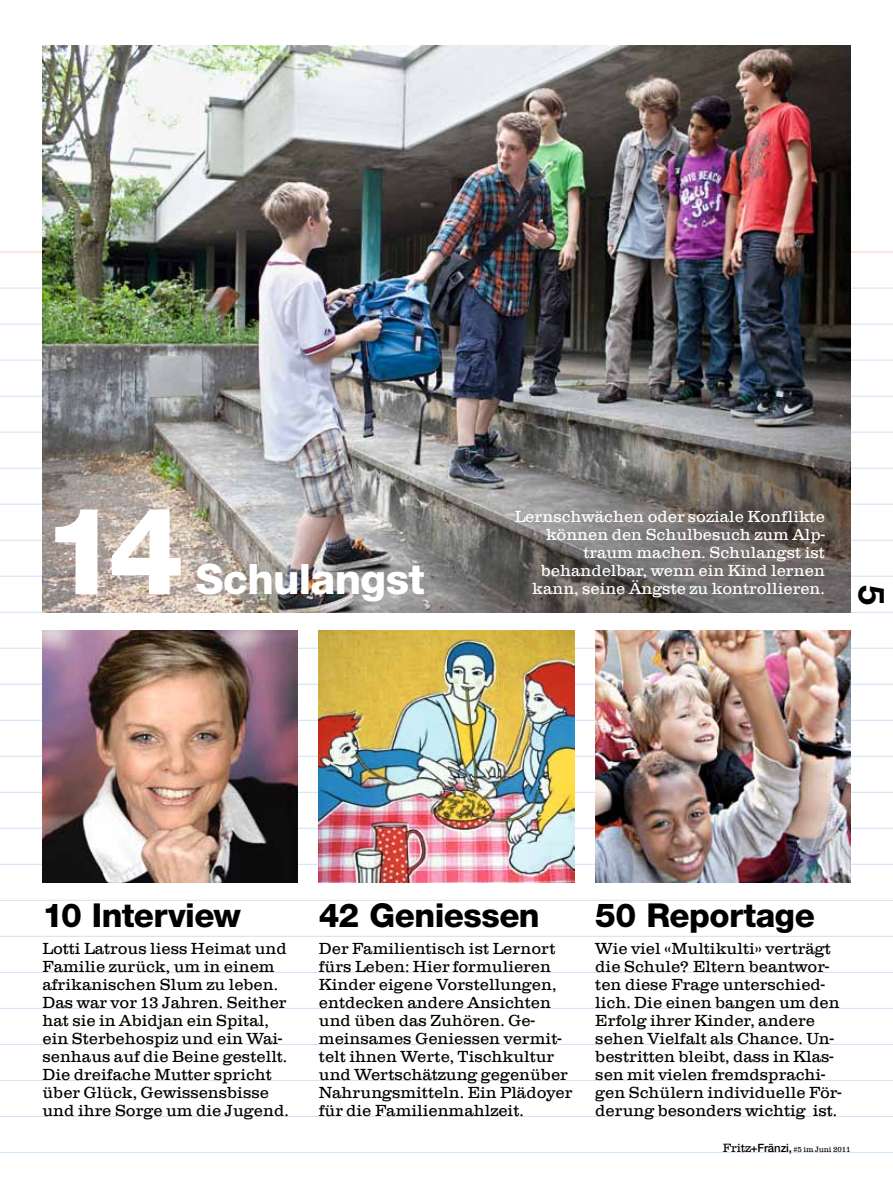
<style>
.page{position:relative;width:893px;height:1191px;background:#fff}
.page>*{position:absolute;margin:0;border:0;box-sizing:border-box;transform-origin:0 0}
.t1{font:800 121.5px "Helvetica Neue LT Pro";color:#fff}
.t2{font:800 42px "Helvetica Neue LT Pro";letter-spacing:-.015em;color:#fff}
.t3{font:700 36px "Helvetica Neue LT Pro";color:#000}
.t4{font:800 33px "Helvetica Neue LT Pro";letter-spacing:-.015em;color:#000}
.t5{font:300 16.5px/18px "Clarendon Com";color:#000}
.t6{font:300 16.5px/18px "Clarendon Com";color:#fff;text-align:right}
.t7{font:300 7.8px "Clarendon Com";letter-spacing:-.025em;color:#000}
.s1{font-size:12.3px}
.s2{font-family:"Helvetica Neue LT Pro";font-weight:500;font-size:11.25px}
.s3{font-family:"Helvetica Neue LT Pro";font-weight:500;font-size:11.4px}
</style>
<div class="page">
<hr style="left:0;top:252px;width:893px;height:1px;background:#ffccc4">
<hr style="left:0;top:288px;width:893px;height:1px;background:#cee2f6">
<hr style="left:0;top:324px;width:893px;height:1px;background:#cee2f6">
<hr style="left:0;top:360px;width:893px;height:1px;background:#cee2f6">
<hr style="left:0;top:396px;width:893px;height:1px;background:#cee2f6">
<hr style="left:0;top:432px;width:893px;height:1px;background:#cee2f6">
<hr style="left:0;top:468px;width:893px;height:1px;background:#cee2f6">
<hr style="left:0;top:504px;width:893px;height:1px;background:#cee2f6">
<hr style="left:0;top:540px;width:893px;height:1px;background:#cee2f6">
<hr style="left:0;top:576px;width:893px;height:1px;background:#cee2f6">
<hr style="left:0;top:612px;width:893px;height:1px;background:#cee2f6">
<hr style="left:0;top:648px;width:893px;height:1px;background:#cee2f6">
<hr style="left:0;top:684px;width:893px;height:1px;background:#cee2f6">
<hr style="left:0;top:720px;width:893px;height:1px;background:#cee2f6">
<hr style="left:0;top:756px;width:893px;height:1px;background:#cee2f6">
<hr style="left:0;top:792px;width:893px;height:1px;background:#cee2f6">
<hr style="left:0;top:828px;width:893px;height:1px;background:#cee2f6">
<hr style="left:0;top:864px;width:893px;height:1px;background:#cee2f6">
<hr style="left:0;top:900px;width:893px;height:1px;background:#cee2f6">
<hr style="left:0;top:936px;width:893px;height:1px;background:#cee2f6">
<hr style="left:0;top:972px;width:893px;height:1px;background:#cee2f6">
<hr style="left:0;top:1008px;width:893px;height:1px;background:#cee2f6">
<hr style="left:0;top:1044px;width:893px;height:1px;background:#cee2f6">
<hr style="left:0;top:1080px;width:893px;height:1px;background:#cee2f6">
<hr style="left:0;top:1116px;width:893px;height:1px;background:#cee2f6">
<hr style="left:0;top:1152px;width:893px;height:1px;background:#cee2f6">
<img style="left:43px;top:45px;width:807px;height:567px">
<img style="left:43px;top:630px;width:255px;height:252px">
<img style="left:319px;top:630px;width:255px;height:252px">
<img style="left:595px;top:630px;width:255px;height:252px">
<p class="t1" style="left:43px;top:479px;width:144px">14</p>
<p class="t2" style="left:196px;top:554px;width:231px">Schulangst</p>
<p class="t6" style="left:515px;top:507px;width:312px">Lernschwächen oder soziale Konflikte können den Schulbesuch zum Alp&shy;traum machen. Schulangst ist behandelbar, wenn ein Kind lernen</p>
<p class="t6" style="left:532px;top:579px;width:294px">kann, seine Ängste zu kontrollieren.</p>
<p class="t3" style="left:894px;top:585px;width:22px;rotate:90deg">5</p>
<p class="t4" style="left:43px;top:896px;width:200px">10 Interview</p>
<p class="t4" style="left:319px;top:896px;width:222px">42 Geniessen</p>
<p class="t4" style="left:595px;top:896px;width:221px">50 Reportage</p>
<p class="t5" style="left:43px;top:939px;width:248px">Lotti Latrous liess Heimat und<br>Familie zurück, um in einem afrikanischen Slum zu leben.<br>Das war vor 13 Jahren. Seither hat sie in Abidjan ein Spital, ein Sterbehospiz und ein Wai&shy;senhaus auf die Beine gestellt.<br>Die dreifache Mutter spricht über Glück, Gewissensbisse und ihre Sorge um die Jugend.</p>
<p class="t5" style="left:319px;top:939px;width:255px">Der Familientisch ist Lernort fürs Leben: Hier formulieren<br>Kinder eigene Vorstellungen, entdecken andere Ansichten und üben das Zuhören. Ge&shy;meinsames Geniessen vermit&shy;telt ihnen Werte, Tischkultur und Wertschätzung gegenüber<br>Nahrungsmitteln. Ein Plädoyer für die Familienmahlzeit.</p>
<p class="t5" style="left:595px;top:939px;width:248px">Wie viel «Multikulti» verträgt die Schule? Eltern beantwor&shy;ten diese Frage unterschied&shy;lich. Die einen bangen um den<br>Erfolg ihrer Kinder, andere sehen Vielfalt als Chance. Un&shy;bestritten bleibt, dass in Klas&shy;sen mit vielen fremdsprachi&shy;gen Schülern individuelle För&shy;derung besonders wichtig ist.</p>
<p class="t7" style="left:723px;top:1145px;width:129px"><span class="s1">Fritz</span> <span class="s2">+</span><span class="s3">Fränzi,</span> #5 im Juni 2011</p>
</div>
